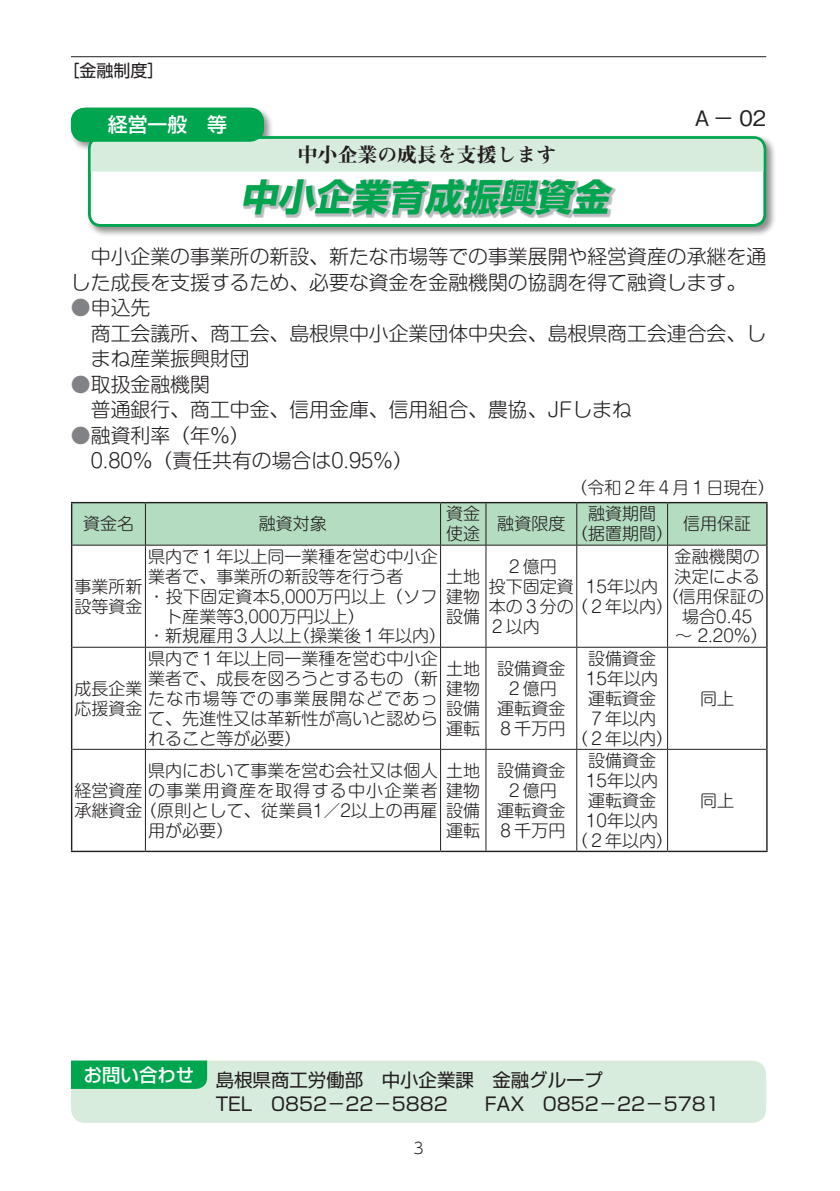
<style>
.page{position:relative;width:840px;height:1191px;background:#fff}
.page>*{position:absolute;margin:0;border:0;box-sizing:border-box;transform-origin:0 0}
.t1{font:italic 700 36.8px "Shin Go Pro";color:#00a54f}
.t2{font:500 21.2px "Gothic BBB Pro";color:#231f20}
.t3{font:300 19.8px/25.6px "Shin M Go Pro";color:#231f20}
.t4{font:19.8px "Midashi Min Pro MA31";color:#231f20}
.t5{font:500 19.8px "Shin Go Pro";color:#fff}
.t6{font:18.4px/24.2px "Shin Go Pro";color:#231f20}
.t7{font:300 17px/19.8px "Shin M Go Pro";color:#231f20;text-align:center}
.t8{font:300 17px/19.8px "Shin M Go Pro";letter-spacing:.025em;color:#231f20}
.t9{font:300 17px/19.8px "Shin M Go Pro";letter-spacing:.065em;color:#231f20}
.t10{font:17px "UD Shin Go Pro";color:#231f20}
.t11{font:300 15.6px "UD Shin M Go Pro";color:#231f20}
.s1{color:#808285}
</style>
<div class="page">
<div style="left:71px;top:1060px;width:694px;height:63px;background:#d8ecdd;border-radius:14px"></div>
<div style="left:72px;top:503px;width:693px;height:42px;background:#b3dcc0"></div>
<hr style="left:145px;top:503px;width:1px;height:42px;background:#231f20">
<hr style="left:440px;top:503px;width:1px;height:42px;background:#231f20">
<hr style="left:485px;top:503px;width:1px;height:42px;background:#231f20">
<hr style="left:576px;top:503px;width:1px;height:42px;background:#231f20">
<hr style="left:667px;top:503px;width:1px;height:42px;background:#231f20">
<hr style="left:72px;top:545px;width:73px;height:1px;background:#231f20">
<hr style="left:145px;top:545px;width:295px;height:1px;background:#231f20">
<hr style="left:145px;top:545px;width:1px;height:102px;background:#231f20">
<hr style="left:440px;top:545px;width:45px;height:1px;background:#231f20">
<hr style="left:440px;top:545px;width:1px;height:102px;background:#231f20">
<hr style="left:485px;top:545px;width:91px;height:1px;background:#231f20">
<hr style="left:485px;top:545px;width:1px;height:102px;background:#231f20">
<hr style="left:576px;top:545px;width:91px;height:1px;background:#231f20">
<hr style="left:576px;top:545px;width:1px;height:102px;background:#231f20">
<hr style="left:667px;top:545px;width:98px;height:1px;background:#231f20">
<hr style="left:667px;top:545px;width:1px;height:102px;background:#231f20">
<hr style="left:72px;top:647px;width:73px;height:1px;background:#231f20">
<hr style="left:145px;top:647px;width:295px;height:1px;background:#231f20">
<hr style="left:145px;top:647px;width:1px;height:102px;background:#231f20">
<hr style="left:440px;top:647px;width:45px;height:1px;background:#231f20">
<hr style="left:440px;top:647px;width:1px;height:102px;background:#231f20">
<hr style="left:485px;top:647px;width:91px;height:1px;background:#231f20">
<hr style="left:485px;top:647px;width:1px;height:102px;background:#231f20">
<hr style="left:576px;top:647px;width:91px;height:1px;background:#231f20">
<hr style="left:576px;top:647px;width:1px;height:102px;background:#231f20">
<hr style="left:667px;top:647px;width:98px;height:1px;background:#231f20">
<hr style="left:667px;top:647px;width:1px;height:102px;background:#231f20">
<hr style="left:72px;top:749px;width:73px;height:1px;background:#231f20">
<hr style="left:145px;top:749px;width:295px;height:1px;background:#231f20">
<hr style="left:145px;top:749px;width:1px;height:101px;background:#231f20">
<hr style="left:440px;top:749px;width:45px;height:1px;background:#231f20">
<hr style="left:440px;top:749px;width:1px;height:101px;background:#231f20">
<hr style="left:485px;top:749px;width:91px;height:1px;background:#231f20">
<hr style="left:485px;top:749px;width:1px;height:101px;background:#231f20">
<hr style="left:576px;top:749px;width:91px;height:1px;background:#231f20">
<hr style="left:576px;top:749px;width:1px;height:101px;background:#231f20">
<hr style="left:667px;top:749px;width:98px;height:1px;background:#231f20">
<hr style="left:667px;top:749px;width:1px;height:101px;background:#231f20">
<hr style="left:71px;top:502px;width:74px;height:1px;background:#231f20">
<hr style="left:71px;top:503px;width:1px;height:42px;background:#231f20">
<hr style="left:145px;top:502px;width:295px;height:1px;background:#231f20">
<hr style="left:440px;top:502px;width:45px;height:1px;background:#231f20">
<hr style="left:485px;top:502px;width:91px;height:1px;background:#231f20">
<hr style="left:576px;top:502px;width:91px;height:1px;background:#231f20">
<hr style="left:667px;top:502px;width:100px;height:1px;background:#231f20">
<hr style="left:765px;top:503px;width:2px;height:42px;background:#231f20">
<hr style="left:71px;top:545px;width:1px;height:102px;background:#231f20">
<hr style="left:765px;top:545px;width:2px;height:102px;background:#231f20">
<hr style="left:71px;top:647px;width:1px;height:102px;background:#231f20">
<hr style="left:765px;top:647px;width:2px;height:102px;background:#231f20">
<hr style="left:71px;top:749px;width:1px;height:101px;background:#231f20">
<hr style="left:765px;top:749px;width:2px;height:101px;background:#231f20">
<hr style="left:71px;top:850px;width:74px;height:2px;background:#231f20">
<hr style="left:145px;top:850px;width:295px;height:2px;background:#231f20">
<hr style="left:440px;top:850px;width:45px;height:2px;background:#231f20">
<hr style="left:485px;top:850px;width:91px;height:2px;background:#231f20">
<hr style="left:576px;top:850px;width:91px;height:2px;background:#231f20">
<hr style="left:667px;top:850px;width:100px;height:2px;background:#231f20">
<svg style="left:71px;top:1060px;width:136px;height:29px;background:#06a753"></svg>
<hr style="left:71px;top:56px;width:694px;height:1px;background:#231f20">
<div style="left:69px;top:105px;width:205px;height:47px;background:#231f20;opacity:.5"></div>
<div style="left:86px;top:134px;width:689px;height:103px;background:#231f20;opacity:.5"></div>
<div style="left:89px;top:137px;width:675px;height:88px;background:#fff;border-radius:11px"></div>
<div style="left:88px;top:136px;width:677px;height:91px;border:3px solid #00a54f;border-radius:11px"></div>
<div style="left:91px;top:139px;width:672px;height:32px;background:#d8ecdd"></div>
<svg style="left:243px;top:179px;width:371px;height:38px;fill:#bcbdc0"></svg>
<div style="left:71px;top:108px;width:193px;height:34px;background:#00a54f;border-radius:14px"></div>
<p class="t10" style="left:62px;top:57px;width:104px">［金融制度］</p>
<p class="t5" style="left:108px;top:108px;width:121px">経営一般　等</p>
<p class="t4" style="left:298px;top:140px;width:259px">中小企業の成長を支援します</p>
<h1 class="t1" style="left:240px;top:168px;width:379px">中小企業育成振興資金</h1>
<p class="t2" style="left:691px;top:101px;width:76px">Ａ－ 02</p>
<p class="t3" style="left:71px;top:241px;width:696px">　中小企業の事業所の新設、新たな市場等での事業展開や経営資産の承継を通した成長を支援するため、必要な資金を金融機関の協調を得て融資します。</p>
<p class="t3" style="left:91px;top:293px;width:676px;text-indent:-20px"><span class="s1">●</span>申込先<br>商工会議所、商工会、島根県中小企業団体中央会、島根県商工会連合会、しまね産業振興財団</p>
<p class="t3" style="left:91px;top:369px;width:542px;text-indent:-20px"><span class="s1">●</span>取扱金融機関<br>普通銀行、商工中金、信用金庫、信用組合、農協、JFしまね</p>
<p class="t3" style="left:91px;top:420px;width:323px;text-indent:-20px"><span class="s1">●</span>融資利率（年％）<br>0.80％（責任共有の場合は0.95％）</p>
<p class="t7" style="left:570px;top:476px;width:206px">（令和２年４月１日現在）</p>
<p class="t7" style="left:83px;top:512px;width:53px">資金名</p>
<p class="t7" style="left:259px;top:512px;width:70px">融資対象</p>
<p class="t7" style="left:446px;top:502px;width:36px;text-align:left">資金使途</p>
<p class="t7" style="left:497px;top:512px;width:70px">融資限度</p>
<p class="t7" style="left:570px;top:502px;width:104px">融資期間<br>（据置期間）</p>
<p class="t7" style="left:682px;top:512px;width:70px">信用保証</p>
<p class="t7" style="left:74px;top:574px;width:70px;text-align:left">事業所新設等資金</p>
<p class="t7" style="left:148px;top:544px;width:291px">県内で１年以上同一業種を営む中小企</p>
<p class="t7" style="left:148px;top:564px;width:257px">業者で、事業所の新設等を行う者</p>
<p class="t8" style="left:148px;top:584px;width:291px">・投下固定資本5,000万円以上（ソフ</p>
<p class="t7" style="left:165px;top:604px;width:201px">ト産業等3,000万円以上）</p>
<p class="t7" style="left:148px;top:624px;width:299px">・新規雇用３人以上（操業後１年以内）</p>
<p class="t7" style="left:670px;top:545px;width:99px">金融機関の決定による(信用保証の場合0.45<br>～ 2.20％）</p>
<p class="t7" style="left:446px;top:564px;width:36px;text-align:justify">土地建物設備</p>
<p class="t7" style="left:488px;top:554px;width:87px;text-align:left;text-indent:17px">２億円投下固定資本の３分の<br>２以内</p>
<p class="t7" style="left:570px;top:574px;width:104px">15年以内<br>（２年以内）</p>
<p class="t7" style="left:148px;top:647px;width:291px;text-align:justify">県内で１年以上同一業種を営む中小企業者で、成長を図ろうとするもの（新たな市場等での事業展開などであって、先進性又は革新性が高いと認められること等が必要）</p>
<p class="t7" style="left:446px;top:657px;width:36px;text-align:justify">土地建物設備運転</p>
<p class="t7" style="left:497px;top:657px;width:70px">設備資金<br>２億円運転資金<br>８千万円</p>
<p class="t7" style="left:570px;top:647px;width:104px">設備資金<br>15年以内<br>運転資金<br>７年以内<br>（２年以内）</p>
<p class="t7" style="left:74px;top:676px;width:70px;text-align:left">成長企業応援資金</p>
<p class="t7" style="left:148px;top:759px;width:291px">県内において事業を営む会社又は個人</p>
<p class="t8" style="left:148px;top:798px;width:291px;text-indent:-9px">（原則として、従業員1／2以上の再雇用が必要）</p>
<p class="t9" style="left:74px;top:779px;width:364px">経営資産の事業用資産を取得する中小企業者承継資金</p>
<p class="t7" style="left:446px;top:759px;width:36px;text-align:justify">土地建物設備運転</p>
<p class="t7" style="left:497px;top:759px;width:70px">設備資金<br>２億円運転資金<br>８千万円</p>
<p class="t7" style="left:570px;top:749px;width:104px">設備資金<br>15年以内<br>運転資金<br>10年以内<br>（２年以内）</p>
<p class="t7" style="left:699px;top:686px;width:36px">同上</p>
<p class="t7" style="left:699px;top:789px;width:36px">同上</p>
<p class="t6" style="left:215px;top:1065px;width:505px;text-indent:-132px"><sup>お問い合わせ</sup> 島根県商工労働部　中小企業課　金融グループ<br>TEL　0852－22－5882　　FAX　0852－22－5781</p>
<p class="t11" style="left:413px;top:1135px;width:12px">3</p>
</div>
